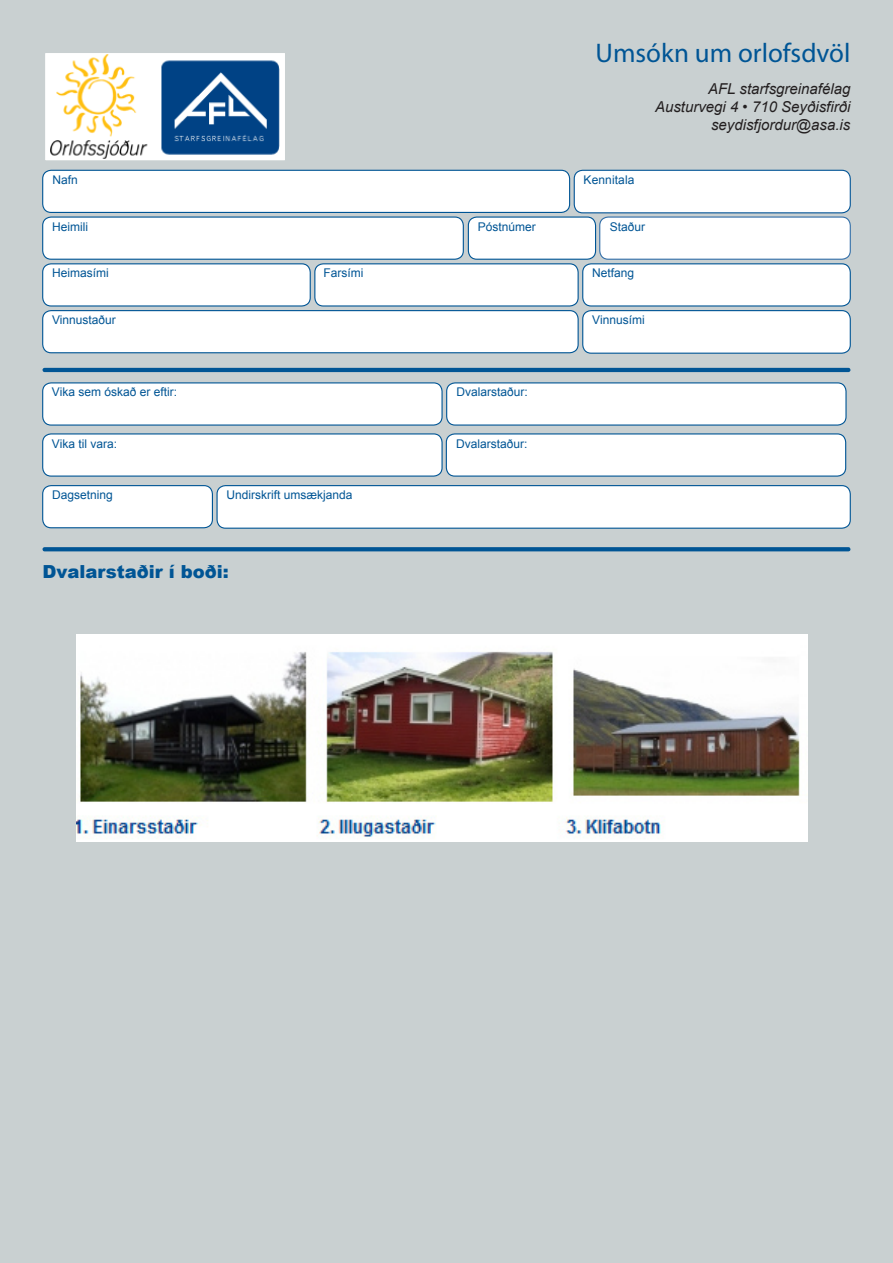
<style>
.page{position:relative;width:893px;height:1263px;background:#c9d0d1}
.page>*{position:absolute;margin:0;border:0;box-sizing:border-box;transform-origin:0 0}
.t1{font:27px "Myriad Pro";color:#005595}
.t2{font:900 18px "Arial";color:#005595}
.t3{font:italic 15px "Arial";color:#231f20}
.t4{font:12px "Arial";color:#005595}
</style>
<div class="page">
<div style="left:43px;top:170px;width:527px;height:42px;background:#fff;border-radius:9px"></div>
<div style="left:42px;top:170px;width:528px;height:43px;border:1px solid #005595;border-radius:9px"></div>
<div style="left:574px;top:170px;width:276px;height:43px;background:#fff;border-radius:9px"></div>
<div style="left:574px;top:170px;width:277px;height:43px;border:1px solid #055697;border-radius:9px"></div>
<div style="left:43px;top:217px;width:420px;height:42px;background:#fff;border-radius:9px"></div>
<div style="left:42px;top:216px;width:422px;height:44px;border:1px solid #005595;border-radius:9px"></div>
<div style="left:468px;top:217px;width:128px;height:42px;background:#fff;border-radius:9px"></div>
<div style="left:468px;top:216px;width:128px;height:44px;border:1px solid #005595;border-radius:9px"></div>
<div style="left:600px;top:217px;width:250px;height:42px;background:#fff;border-radius:9px"></div>
<div style="left:599px;top:216px;width:252px;height:44px;border:1px solid #336fa9;border-radius:9px"></div>
<div style="left:43px;top:264px;width:267px;height:42px;background:#fff;border-radius:9px"></div>
<div style="left:42px;top:263px;width:269px;height:44px;border:1px solid #005595;border-radius:9px"></div>
<div style="left:315px;top:264px;width:263px;height:42px;background:#fff;border-radius:9px"></div>
<div style="left:314px;top:263px;width:265px;height:44px;border:1px solid #005595;border-radius:9px"></div>
<div style="left:583px;top:264px;width:267px;height:42px;background:#fff;border-radius:9px"></div>
<div style="left:582px;top:263px;width:269px;height:44px;border:1px solid #005595;border-radius:9px"></div>
<div style="left:43px;top:311px;width:535px;height:42px;background:#fff;border-radius:9px"></div>
<div style="left:42px;top:310px;width:537px;height:43px;border:1px solid #005595;border-radius:9px"></div>
<div style="left:583px;top:311px;width:267px;height:42px;background:#fff;border-radius:9px"></div>
<div style="left:582px;top:310px;width:269px;height:44px;border:1px solid #005595;border-radius:9px"></div>
<hr style="left:43px;top:368px;width:807px;height:4px;background:#005595;border-radius:2px">
<div style="left:43px;top:486px;width:169px;height:42px;background:#fff;border-radius:9px"></div>
<div style="left:42px;top:485px;width:171px;height:43px;border:1px solid #005595;border-radius:9px"></div>
<div style="left:217px;top:486px;width:633px;height:42px;background:#fff;border-radius:9px"></div>
<div style="left:216px;top:485px;width:635px;height:44px;border:1px solid #005595;border-radius:9px"></div>
<svg style="left:43px;top:547px;width:807px;height:4px;fill:#005595"></svg>
<div style="left:43px;top:383px;width:399px;height:42px;background:#fff;border-radius:9px"></div>
<div style="left:42px;top:382px;width:401px;height:44px;border:1px solid #005595;border-radius:9px"></div>
<div style="left:447px;top:383px;width:399px;height:42px;background:#fff;border-radius:9px"></div>
<div style="left:446px;top:382px;width:401px;height:44px;border:1px solid #005595;border-radius:9px"></div>
<img style="left:45px;top:53px;width:240px;height:107px">
<div style="left:43px;top:434px;width:399px;height:42px;background:#fff;border-radius:9px"></div>
<div style="left:42px;top:433px;width:401px;height:44px;border:1px solid #005595;border-radius:9px"></div>
<div style="left:446px;top:434px;width:400px;height:42px;background:#fff;border-radius:9px"></div>
<div style="left:446px;top:433px;width:400px;height:44px;border:1px solid #005595;border-radius:9px"></div>
<img style="left:77px;top:634px;width:730px;height:208px">
<p class="t1" style="left:596px;top:36px;width:256px">Umsókn um orlofsdvöl</p>
<p class="t3" style="left:708px;top:79px;width:144px">AFL starfsgreinafélag</p>
<p class="t3" style="left:655px;top:97px;width:197px">Austurvegi 4 • 710 Seyðisfirði</p>
<p class="t3" style="left:711px;top:115px;width:141px">seydisfjordur@asa.is</p>
<p class="t4" style="left:52px;top:172px;width:27px">Nafn</p>
<p class="t4" style="left:584px;top:172px;width:52px">Kennitala</p>
<p class="t4" style="left:52px;top:219px;width:37px">Heimili</p>
<p class="t4" style="left:478px;top:219px;width:60px">Póstnúmer</p>
<p class="t4" style="left:610px;top:219px;width:37px">Staður</p>
<p class="t4" style="left:52px;top:265px;width:58px">Heimasími</p>
<p class="t4" style="left:323px;top:265px;width:41px">Farsími</p>
<p class="t4" style="left:592px;top:265px;width:44px">Netfang</p>
<p class="t4" style="left:52px;top:312px;width:65px">Vinnustaður</p>
<p class="t4" style="left:592px;top:312px;width:54px">Vinnusími</p>
<p class="t4" style="left:52px;top:384px;width:127px">Vika sem óskað er eftir:</p>
<p class="t4" style="left:457px;top:384px;width:73px">Dvalarstaður:</p>
<p class="t4" style="left:52px;top:435px;width:67px">Vika til vara:</p>
<p class="t4" style="left:456px;top:435px;width:73px">Dvalarstaður:</p>
<p class="t4" style="left:52px;top:487px;width:62px">Dagsetning</p>
<p class="t4" style="left:226px;top:487px;width:128px">Undirskrift umsækjanda</p>
<p class="t2" style="left:43px;top:559px;width:188px">Dvalarstaðir í boði:</p>
</div>
